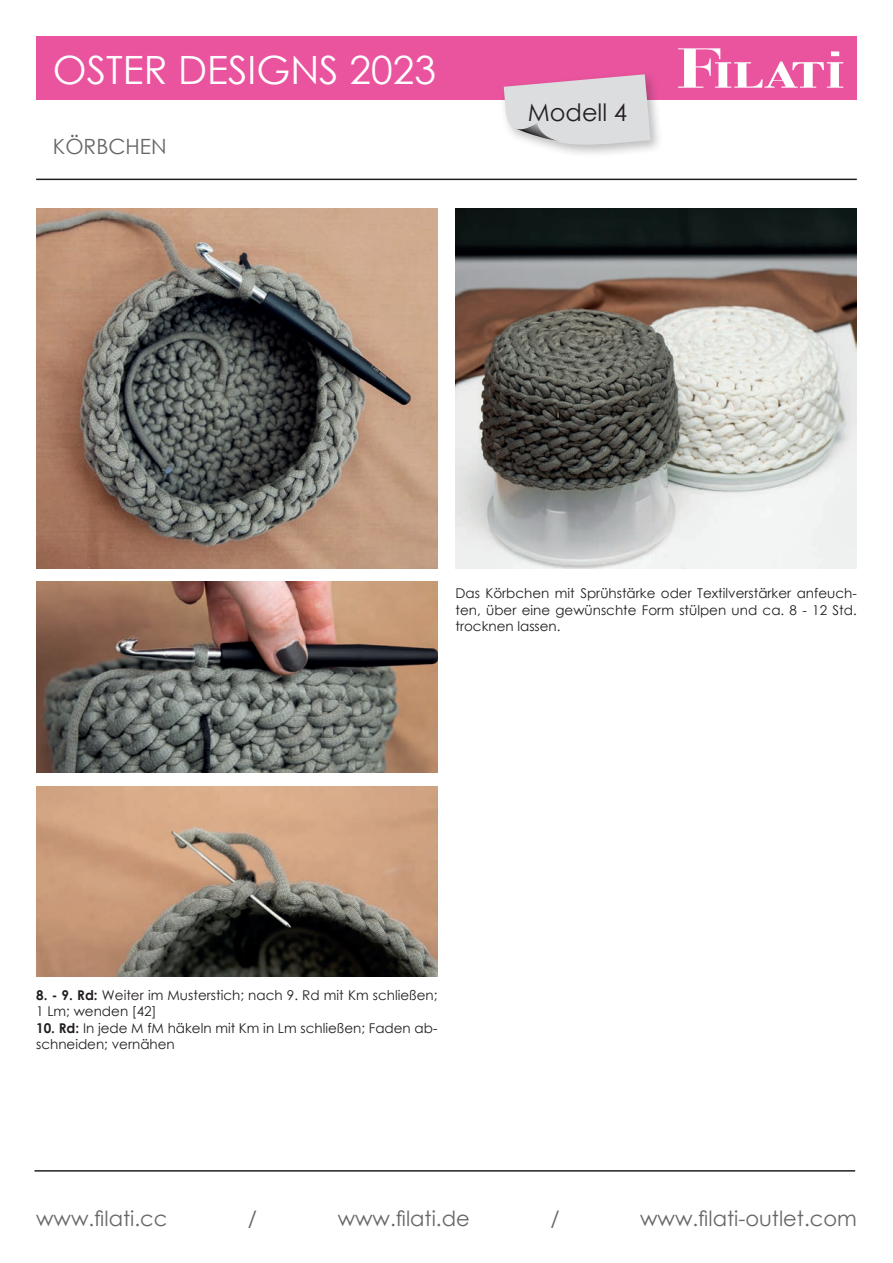
<style>
.page{position:relative;width:893px;height:1263px;background:#fff}
.page>*{position:absolute;margin:0;border:0;box-sizing:border-box;transform-origin:0 0}
.t1{font:39px "Century Gothic";color:#fff}
.t2{font:24px "Century Gothic";color:#231f20}
.t3{font:21px "Century Gothic";color:#67676a}
.t4{font:13.5px/16.5px "Century Gothic";color:#231f20}
.s1{font-weight:700}
</style>
<div class="page">
<hr style="left:35px;top:1170px;width:820px;height:1px;background:#231f20">
<hr style="left:36px;top:179px;width:821px;height:1px;background:#231f20">
<div style="left:36px;top:36px;width:821px;height:64px;background:#ea549f"></div>
<svg style="left:678px;top:48px;width:165px;height:40px"></svg>
<div style="left:499px;top:70px;width:165px;height:88px;background:#231f20;opacity:.3"></div>
<svg style="left:504px;top:74px;width:147px;height:76px"></svg>
<img style="left:36px;top:208px;width:402px;height:360px">
<img style="left:36px;top:787px;width:402px;height:190px">
<img style="left:36px;top:581px;width:402px;height:192px">
<img style="left:455px;top:208px;width:402px;height:360px">
<h1 class="t1" style="left:53px;top:42px;width:384px">OSTER DESIGNS 2023</h1>
<h3 class="t3" style="left:53px;top:131px;width:115px">KÖRBCHEN</h3>
<h2 class="t2" style="left:528px;top:96px;width:101px">Modell 4</h2>
<p class="t4" style="left:455px;top:585px;width:403px;text-align:justify">Das Körbchen mit Sprühstärke oder Textilverstärker anfeuch&shy;ten, über eine gewünschte Form stülpen und ca. 8 - 12 Std. trocknen lassen.</p>
<p class="t4" style="left:36px;top:986px;width:403px"><span class="s1">8. - 9. Rd:</span> Weiter im Musterstich; nach 9. Rd mit Km schließen;<br>1 Lm; wenden [42]</p>
<p class="t4" style="left:36px;top:1019px;width:403px"><span class="s1">10. Rd:</span> In jede M fM häkeln mit Km in Lm schließen; Faden ab&shy;schneiden; vernähen</p>
<h3 class="t3" style="left:36px;top:1204px;width:133px">www.filati.cc</h3>
<h3 class="t3" style="left:248px;top:1204px;width:11px">/</h3>
<h3 class="t3" style="left:338px;top:1204px;width:134px">www.filati.de</h3>
<h3 class="t3" style="left:550px;top:1204px;width:11px">/</h3>
<h3 class="t3" style="left:640px;top:1204px;width:218px">www.filati-outlet.com</h3>
</div>
